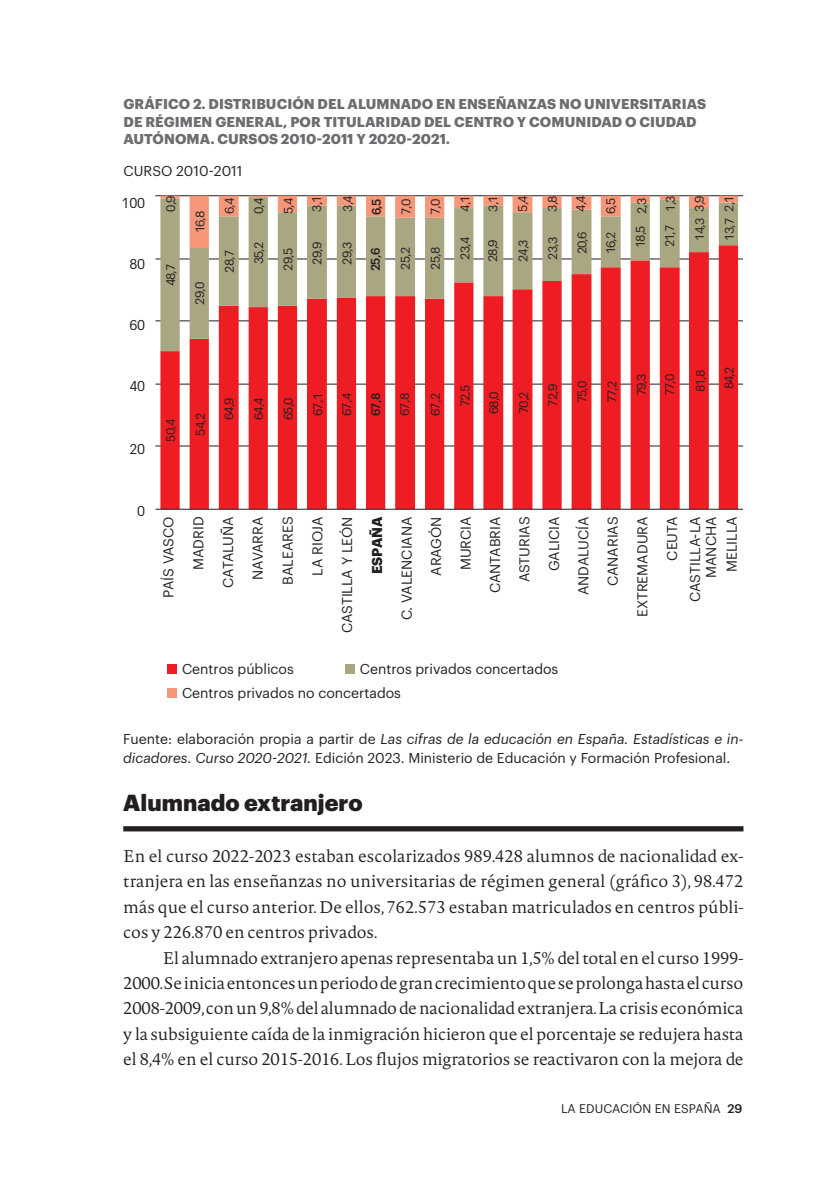
<style>
.page{position:relative;width:840px;height:1187px;background:#fff}
.page>*{position:absolute;margin:0;border:0;box-sizing:border-box;transform-origin:0 0}
.t1{font:900 22.75px "Graphik";color:#231f20}
.t2{font:300 16.62px/25.4px "Novel Pro";letter-spacing:-.01em;color:#231f20;text-align:justify}
.t3{font:14px/29.4px "Graphik";color:#231f20;text-align:right}
.t4{font:700 14px/17.5px "Graphik";letter-spacing:.005em;color:#6c6d70}
.t5{font:14px "Graphik";color:#231f20;scale:.95 1}
.t6{font:700 14px "Graphik";color:#231f20}
.t7{font:12.25px "Graphik";letter-spacing:-.08em;color:#231f20}
.t8{font:12.25px "Graphik";letter-spacing:.005em;color:#231f20}
.t9{font:500 12.25px "Graphik";color:#231f20}
.s1{font-style:italic}
.s2{font-weight:500}
</style>
<div class="page">
<div style="left:123px;top:826px;width:620px;height:5px;background:#231f20"></div>
<div style="left:167px;top:664px;width:10px;height:10px;background:#ee1d23"></div>
<div style="left:167px;top:688px;width:10px;height:10px;background:#f6977a"></div>
<div style="left:345px;top:664px;width:10px;height:10px;background:#a9a682"></div>
<hr style="left:155px;top:445px;width:588px;height:1px;background:#231f20">
<hr style="left:155px;top:384px;width:588px;height:1px;background:#231f20">
<hr style="left:155px;top:320px;width:588px;height:1px;background:#231f20">
<hr style="left:155px;top:259px;width:588px;height:1px;background:#231f20">
<hr style="left:155px;top:195px;width:588px;height:1px;background:#231f20">
<svg style="left:160px;top:351px;width:578px;height:158px;fill:#ee1d23"></svg>
<svg style="left:160px;top:248px;width:578px;height:103px"></svg>
<svg style="left:160px;top:196px;width:578px;height:52px"></svg>
<hr style="left:155px;top:509px;width:588px;height:1px;background:#231f20">
<p class="t4" style="left:124px;top:94px;width:584px">GRÁFICO 2. DISTRIBUCIÓN DEL ALUMNADO EN ENSEÑANZAS NO UNIVERSITARIAS<br>DE RÉGIMEN GENERAL, POR TITULARIDAD DEL CENTRO Y COMUNIDAD O CIUDAD<br>AUTÓNOMA. CURSOS 2010-2011 Y 2020-2021.</p>
<p class="t3" style="left:124px;top:155px;width:120px">CURSO 2010-2011</p>
<p class="t5" style="left:121px;top:192px;width:27px">100</p>
<p class="t5" style="left:129px;top:253px;width:18px">80</p>
<p class="t5" style="left:129px;top:315px;width:18px">60</p>
<p class="t5" style="left:129px;top:375px;width:18px">40</p>
<p class="t5" style="left:129px;top:438px;width:18px">20</p>
<p class="t7" style="left:161px;top:212px;width:18px;rotate:-90deg">0,9</p>
<p class="t7" style="left:220px;top:214px;width:18px;rotate:-90deg">6,4</p>
<p class="t7" style="left:250px;top:214px;width:18px;rotate:-90deg">0,4</p>
<p class="t7" style="left:279px;top:214px;width:18px;rotate:-90deg">5,4</p>
<p class="t7" style="left:307px;top:212px;width:18px;rotate:-90deg">3,1</p>
<p class="t7" style="left:338px;top:212px;width:18px;rotate:-90deg">3,4</p>
<p class="t9" style="left:367px;top:215px;width:18px;rotate:-90deg">6,5</p>
<p class="t7" style="left:397px;top:215px;width:18px;rotate:-90deg">7,0</p>
<p class="t7" style="left:426px;top:215px;width:18px;rotate:-90deg">7,0</p>
<p class="t7" style="left:456px;top:212px;width:18px;rotate:-90deg">4,1</p>
<p class="t7" style="left:484px;top:212px;width:18px;rotate:-90deg">3,1</p>
<p class="t7" style="left:513px;top:212px;width:18px;rotate:-90deg">5,4</p>
<p class="t7" style="left:543px;top:212px;width:18px;rotate:-90deg">3,8</p>
<p class="t7" style="left:572px;top:212px;width:18px;rotate:-90deg">4,4</p>
<p class="t7" style="left:601px;top:214px;width:18px;rotate:-90deg">6,5</p>
<p class="t7" style="left:632px;top:214px;width:18px;rotate:-90deg">2,3</p>
<p class="t7" style="left:661px;top:212px;width:18px;rotate:-90deg">1,3</p>
<p class="t7" style="left:690px;top:212px;width:18px;rotate:-90deg">3,9</p>
<p class="t7" style="left:720px;top:212px;width:18px;rotate:-90deg">2,1</p>
<p class="t7" style="left:191px;top:233px;width:24px;rotate:-90deg">16,8</p>
<p class="t7" style="left:220px;top:272px;width:24px;rotate:-90deg">28,7</p>
<p class="t7" style="left:250px;top:264px;width:24px;rotate:-90deg">35,2</p>
<p class="t7" style="left:279px;top:271px;width:24px;rotate:-90deg">29,5</p>
<p class="t7" style="left:308px;top:264px;width:24px;rotate:-90deg">29,9</p>
<p class="t7" style="left:338px;top:264px;width:24px;rotate:-90deg">29,3</p>
<p class="t9" style="left:366px;top:271px;width:24px;rotate:-90deg">25,6</p>
<p class="t7" style="left:396px;top:270px;width:24px;rotate:-90deg">25,2</p>
<p class="t7" style="left:426px;top:270px;width:24px;rotate:-90deg">25,8</p>
<p class="t7" style="left:456px;top:260px;width:24px;rotate:-90deg">23,4</p>
<p class="t7" style="left:484px;top:262px;width:24px;rotate:-90deg">28,9</p>
<p class="t7" style="left:514px;top:262px;width:24px;rotate:-90deg">24,3</p>
<p class="t7" style="left:543px;top:260px;width:24px;rotate:-90deg">23,3</p>
<p class="t7" style="left:573px;top:254px;width:24px;rotate:-90deg">20,6</p>
<p class="t7" style="left:601px;top:254px;width:24px;rotate:-90deg">16,2</p>
<p class="t7" style="left:631px;top:248px;width:24px;rotate:-90deg">18,5</p>
<p class="t7" style="left:661px;top:247px;width:24px;rotate:-90deg">21,7</p>
<p class="t7" style="left:690px;top:240px;width:24px;rotate:-90deg">14,3</p>
<p class="t7" style="left:720px;top:240px;width:24px;rotate:-90deg">13,7</p>
<p class="t7" style="left:161px;top:286px;width:24px;rotate:-90deg">48,7</p>
<p class="t7" style="left:190px;top:305px;width:24px;rotate:-90deg">29,0</p>
<p class="t7" style="left:161px;top:441px;width:24px;rotate:-90deg">50,4</p>
<p class="t7" style="left:191px;top:436px;width:24px;rotate:-90deg">54,2</p>
<p class="t7" style="left:220px;top:420px;width:24px;rotate:-90deg">64,9</p>
<p class="t7" style="left:250px;top:420px;width:24px;rotate:-90deg">64,4</p>
<p class="t7" style="left:279px;top:420px;width:24px;rotate:-90deg">65,0</p>
<p class="t7" style="left:308px;top:416px;width:24px;rotate:-90deg">67,1</p>
<p class="t7" style="left:338px;top:416px;width:24px;rotate:-90deg">67,4</p>
<p class="t9" style="left:366px;top:416px;width:24px;rotate:-90deg">67,8</p>
<p class="t7" style="left:396px;top:416px;width:24px;rotate:-90deg">67,8</p>
<p class="t7" style="left:426px;top:416px;width:24px;rotate:-90deg">67,2</p>
<p class="t7" style="left:456px;top:407px;width:24px;rotate:-90deg">72,5</p>
<p class="t7" style="left:485px;top:414px;width:24px;rotate:-90deg">68,0</p>
<p class="t7" style="left:514px;top:414px;width:24px;rotate:-90deg">70,2</p>
<p class="t7" style="left:543px;top:407px;width:24px;rotate:-90deg">72,9</p>
<p class="t7" style="left:573px;top:403px;width:24px;rotate:-90deg">75,0</p>
<p class="t7" style="left:603px;top:403px;width:24px;rotate:-90deg">77,2</p>
<p class="t7" style="left:632px;top:396px;width:24px;rotate:-90deg">79,3</p>
<p class="t7" style="left:661px;top:396px;width:24px;rotate:-90deg">77,0</p>
<p class="t7" style="left:691px;top:392px;width:24px;rotate:-90deg">81,8</p>
<p class="t7" style="left:720px;top:389px;width:24px;rotate:-90deg">84,2</p>
<p class="t5" style="left:137px;top:500px;width:10px">0</p>
<p class="t3" style="left:152px;top:633px;width:118px;rotate:-90deg">PAÍS VASCO<br>MADRID<br>CATALUÑA<br>NAVARRA<br>BALEARES<br>LA RIOJA<br>CASTILLA Y LEÓN</p>
<p class="t6" style="left:366px;top:574px;width:59px;rotate:-90deg">ESPAÑA</p>
<p class="t3" style="left:391px;top:620px;width:105px;rotate:-90deg">C. VALENCIANA<br>ARAGÓN<br>MURCIA<br>CANTABRIA<br>ASTURIAS<br>GALICIA<br>ANDALUCÍA<br>CANARIAS<br>EXTREMADURA<br>CEUTA</p>
<p class="t3" style="left:686px;top:602px;width:87px;line-height:15.8px;rotate:-90deg">CASTILLA-LA<br>MANCHA</p>
<p class="t3" style="left:716px;top:572px;width:57px;rotate:-90deg">MELILLA</p>
<p class="t3" style="left:182px;top:655px;width:220px;line-height:24px;text-align:left">Centros públicos<br>Centros privados no concertados</p>
<p class="t3" style="left:360px;top:653px;width:200px">Centros privados concertados</p>
<p class="t3" style="left:123px;top:728px;width:622px;line-height:19.2px;text-align:left">Fuente: elaboración propia a partir de <span class="s1">Las cifras de la educación en España. Estadísticas e in&shy;dicadores. Curso 2020-2021.</span> Edición 2023. Ministerio de Educación y Formación Profesional.</p>
<h1 class="t1" style="left:123px;top:785px;width:241px">Alumnado extranjero</h1>
<p class="t2" style="left:123px;top:843px;width:622px">En el curso 2022-2023 estaban escolarizados 989.428 alumnos de nacionalidad ex&shy;tranjera en las enseñanzas no universitarias de régimen general (gráfico 3), 98.472 más que el curso anterior. De ellos, 762.573 estaban matriculados en centros públi&shy;cos y 226.870 en centros privados.</p>
<p class="t2" style="left:123px;top:944px;width:622px;text-indent:40px">El alumnado extranjero apenas representaba un 1,5% del total en el curso 1999- 2000. Se inicia entonces un periodo de gran crecimiento que se prolonga hasta el curso 2008-2009, con un 9,8% del alumnado de nacionalidad extranjera. La crisis económica y la subsiguiente caída de la inmigración hicieron que el porcentaje se redujera hasta el 8,4% en el curso 2015-2016. Los flujos migratorios se reactivaron con la mejora de</p>
<p class="t8" style="left:561px;top:1099px;width:183px">LA EDUCACIÓN EN ESPAÑA <span class="s2">29</span></p>
</div>
